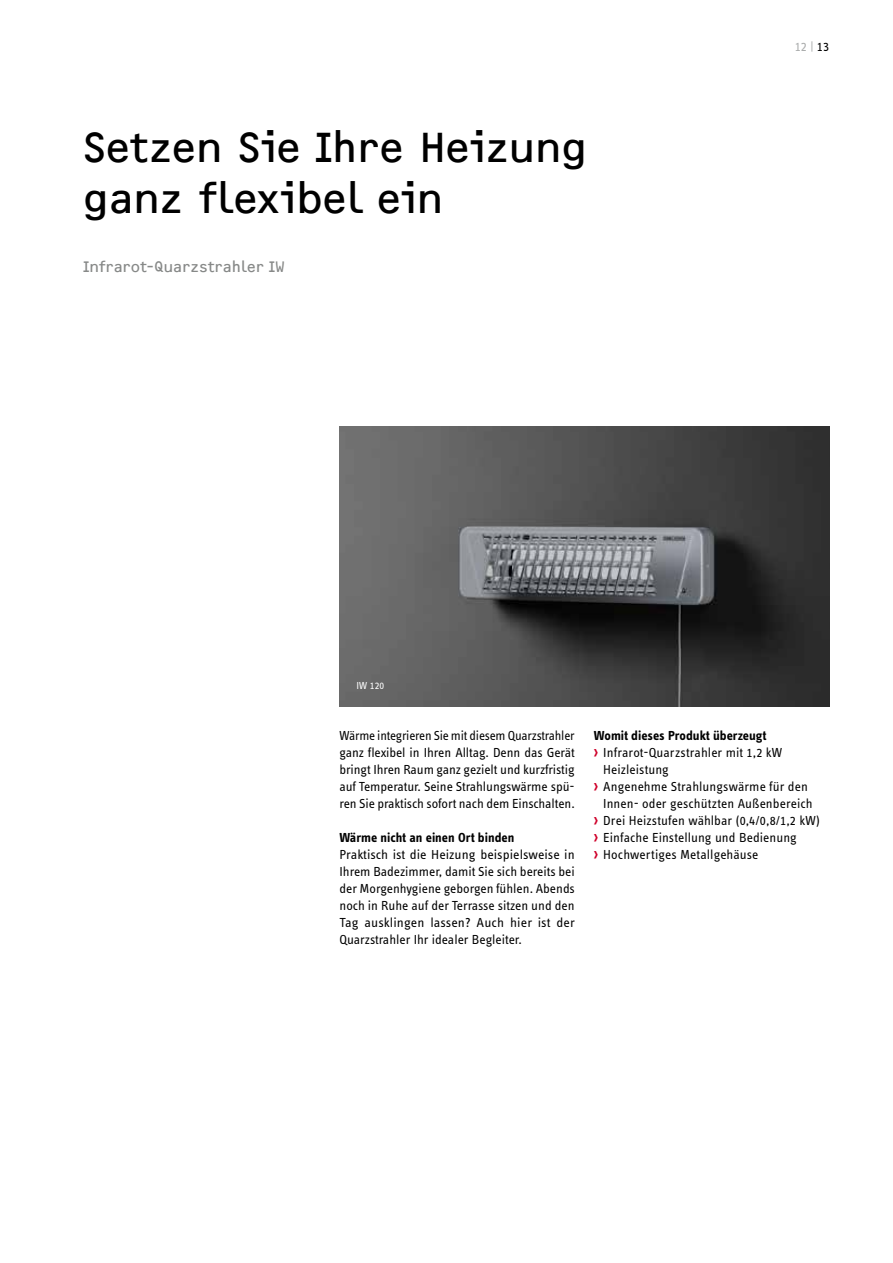
<style>
.page{position:relative;width:893px;height:1263px;background:#fff}
.page>*{position:absolute;margin:0;border:0;box-sizing:border-box;transform-origin:0 0}
.t1{font:43.5px/51px "F2 FOCR Bczyk Com";letter-spacing:-.005em;color:#000}
.t2{font:15.75px "F2 FOCR Bczyk Com";letter-spacing:.005em;color:#878988}
.t3{font:13.5px/17px "STE Info Text";color:#000;text-align:justify}
.t4{font:700 13.5px "STE Info Text";color:#000}
.t5{font:13.5px "STE Info Text";color:#abadad}
.t6{font:10.5px "STE Info Text";color:#fff}
.s1{color:#000}
.s2{font-family:"F2 FOCR Bczyk Com";font-size:16.5px;color:#cf002a}
</style>
<div class="page">
<img style="left:339px;top:426px;width:490px;height:280px">
<h1 class="t1" style="left:82px;top:122px;width:507px">Setzen Sie Ihre Heizung ganz flexibel ein</h1>
<p class="t2" style="left:83px;top:258px;width:203px">Infrarot- Quarzstrahler IW</p>
<p class="t5" style="left:795px;top:39px;width:36px">12 | <span class="s1">13</span></p>
<p class="t6" style="left:356px;top:679px;width:29px">IW 120</p>
<p class="t3" style="left:339px;top:727px;width:237px">Wärme integrieren Sie mit diesem Quarzstrahler ganz flexibel in Ihren Alltag. Denn das Gerät bringt Ihren Raum ganz gezielt und kurzfristig auf Temperatur. Seine Strahlungswärme spü&shy;ren Sie praktisch sofort nach dem Einschalten.</p>
<p class="t4" style="left:339px;top:830px;width:176px">Wärme nicht an einen Ort binden</p>
<p class="t3" style="left:339px;top:846px;width:237px">Praktisch ist die Heizung beispielsweise in Ihrem Badezimmer, damit Sie sich bereits bei der Morgenhygiene geborgen fühlen. Abends noch in Ruhe auf der Terrasse sitzen und den Tag ausklingen lassen? Auch hier ist der Quarzstrahler Ihr idealer Begleiter.</p>
<p class="t4" style="left:594px;top:728px;width:174px">Womit dieses Produkt überzeugt</p>
<p class="t3" style="left:594px;top:744px;width:190px"><span class="s2">›</span> Infrarot-Quarzstrahler mit 1,2 kW</p>
<p class="t3" style="left:603px;top:761px;width:67px">Heizleistung</p>
<p class="t3" style="left:594px;top:778px;width:216px"><span class="s2">›</span> Angenehme Strahlungswärme für den</p>
<p class="t3" style="left:603px;top:795px;width:211px">Innen- oder geschützten Außenbereich</p>
<p class="t3" style="left:594px;top:812px;width:228px"><span class="s2">›</span> Drei Heizstufen wählbar (0,4/0,8/1,2 kW)</p>
<p class="t3" style="left:594px;top:829px;width:205px"><span class="s2">›</span> Einfache Einstellung und Bedienung</p>
<p class="t3" style="left:594px;top:846px;width:166px"><span class="s2">›</span> Hochwertiges Metallgehäuse</p>
</div>
